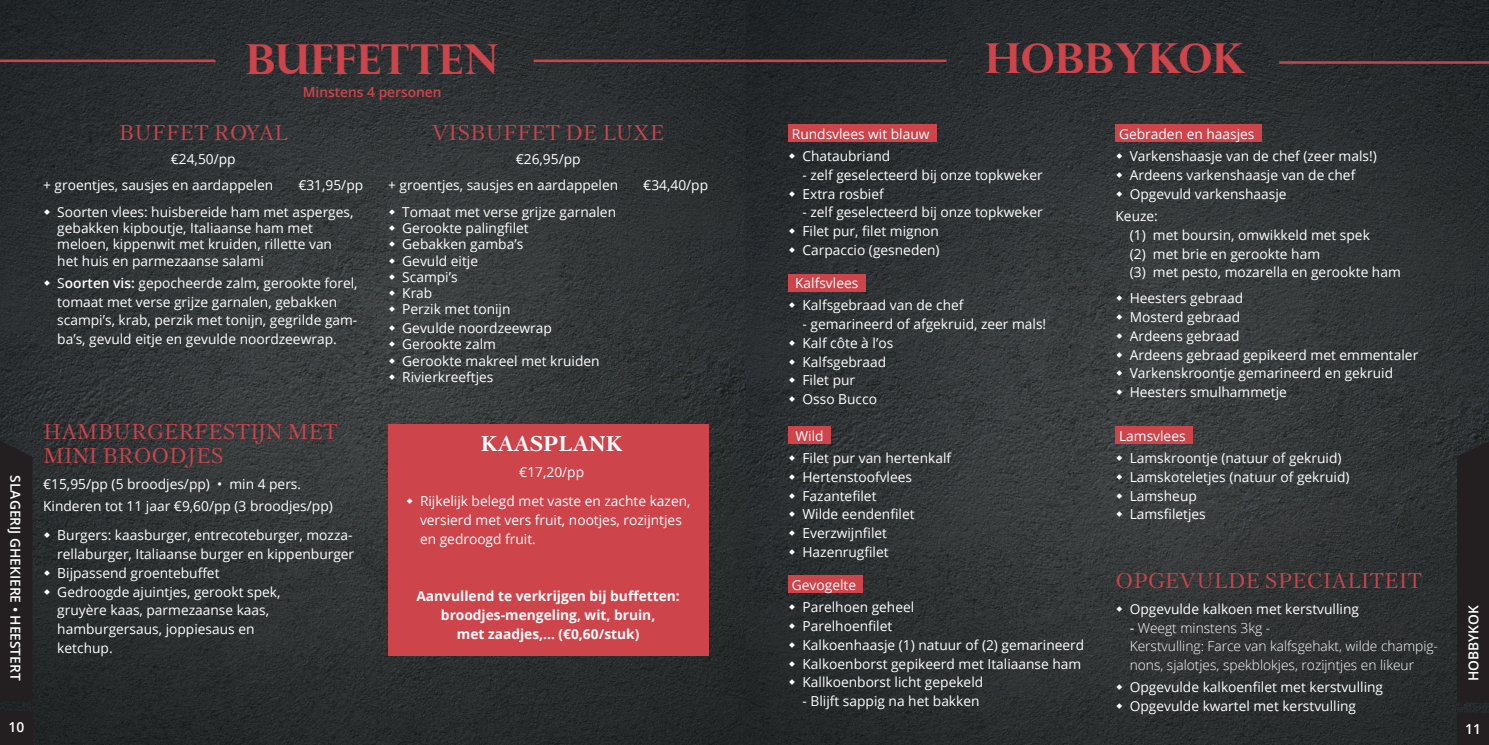
<style>
.page{position:relative;width:1489px;height:745px;background:#fff}
.page>*{position:absolute;margin:0;border:0;box-sizing:border-box;transform-origin:0 0}
.t1{font:700 41.25px "Perpetua Titling";color:#cd444b}
.t2{font:21.25px/23.8px "Petersburg";letter-spacing:.01em;color:#cd444b}
.t3{font:700 21.25px "Petersburg";letter-spacing:.01em;color:#fff}
.t4{font:13.75px/18.8px "Open Sans";color:#fff}
.t5{font:300 13.75px/18.8px "Open Sans";color:#fff}
.t6{font:700 13.75px/18.8px "Open Sans";color:#fff;text-align:center}
.t7{font:600 13.75px "Open Sans";color:#fff}
.t8{font:600 13.75px "Open Sans";color:#cd444b}
.s1{font-weight:600}
.s2{font-weight:400}
</style>
<div class="page">
<img style="left:745px;top:0;width:743px;height:744px">
<img style="left:0;top:0;width:745px;height:744px">
<div style="left:388px;top:423px;width:320px;height:232px;background:#cd444b"></div>
<svg style="left:1456px;top:441px;width:32px;height:261px;background:#232021"></svg>
<div style="left:1456px;top:712px;width:32px;height:32px;background:#231f20"></div>
<hr style="left:1278px;top:61px;width:210px;height:3px;background:#cd444b">
<div style="left:0;top:710px;width:32px;height:34px;background:#231f20"></div>
<div style="left:0;top:440px;width:32px;height:260px;background:#231f20"></div>
<hr style="left:0;top:60px;width:215px;height:2px;background:#cd444b">
<div style="left:788px;top:125px;width:148px;height:17px;background:#cd444b"></div>
<div style="left:788px;top:274px;width:77px;height:17px;background:#cd444b"></div>
<div style="left:788px;top:426px;width:42px;height:17px;background:#cd444b"></div>
<div style="left:788px;top:575px;width:75px;height:17px;background:#cd444b"></div>
<div style="left:1115px;top:125px;width:146px;height:17px;background:#cd444b"></div>
<div style="left:1115px;top:426px;width:77px;height:17px;background:#cd444b"></div>
<hr style="left:533px;top:60px;width:413px;height:2px;background:#cd444b">
<svg style="left:44px;top:209px;width:6px;height:5px"></svg>
<svg style="left:44px;top:280px;width:6px;height:5px"></svg>
<svg style="left:44px;top:532px;width:6px;height:6px"></svg>
<svg style="left:44px;top:569px;width:6px;height:6px"></svg>
<svg style="left:44px;top:588px;width:6px;height:6px"></svg>
<svg style="left:389px;top:209px;width:6px;height:5px"></svg>
<svg style="left:389px;top:225px;width:6px;height:6px"></svg>
<svg style="left:389px;top:241px;width:6px;height:6px"></svg>
<svg style="left:389px;top:257px;width:6px;height:6px"></svg>
<svg style="left:389px;top:274px;width:6px;height:5px"></svg>
<svg style="left:389px;top:290px;width:6px;height:6px"></svg>
<svg style="left:389px;top:306px;width:6px;height:6px"></svg>
<svg style="left:389px;top:325px;width:6px;height:6px"></svg>
<svg style="left:389px;top:341px;width:6px;height:6px"></svg>
<svg style="left:389px;top:357px;width:6px;height:6px"></svg>
<svg style="left:389px;top:374px;width:6px;height:5px"></svg>
<svg style="left:789px;top:153px;width:6px;height:6px"></svg>
<svg style="left:789px;top:191px;width:6px;height:5px"></svg>
<svg style="left:789px;top:228px;width:6px;height:6px"></svg>
<svg style="left:789px;top:247px;width:6px;height:6px"></svg>
<svg style="left:789px;top:302px;width:6px;height:6px"></svg>
<svg style="left:789px;top:340px;width:6px;height:5px"></svg>
<svg style="left:789px;top:358px;width:6px;height:6px"></svg>
<svg style="left:789px;top:377px;width:6px;height:6px"></svg>
<svg style="left:789px;top:396px;width:6px;height:6px"></svg>
<svg style="left:789px;top:455px;width:6px;height:5px"></svg>
<svg style="left:789px;top:473px;width:6px;height:6px"></svg>
<svg style="left:789px;top:492px;width:6px;height:6px"></svg>
<svg style="left:789px;top:511px;width:6px;height:6px"></svg>
<svg style="left:789px;top:530px;width:6px;height:5px"></svg>
<svg style="left:789px;top:548px;width:6px;height:6px"></svg>
<svg style="left:789px;top:604px;width:6px;height:5px"></svg>
<svg style="left:789px;top:622px;width:6px;height:6px"></svg>
<svg style="left:789px;top:641px;width:6px;height:6px"></svg>
<svg style="left:789px;top:660px;width:6px;height:6px"></svg>
<svg style="left:789px;top:679px;width:6px;height:5px"></svg>
<svg style="left:1116px;top:153px;width:6px;height:6px"></svg>
<svg style="left:1116px;top:172px;width:6px;height:6px"></svg>
<svg style="left:1116px;top:191px;width:6px;height:5px"></svg>
<svg style="left:1116px;top:295px;width:6px;height:6px"></svg>
<svg style="left:1116px;top:314px;width:6px;height:5px"></svg>
<svg style="left:1116px;top:332px;width:6px;height:6px"></svg>
<svg style="left:1116px;top:351px;width:6px;height:6px"></svg>
<svg style="left:1116px;top:370px;width:6px;height:6px"></svg>
<svg style="left:1116px;top:389px;width:6px;height:5px"></svg>
<svg style="left:1116px;top:455px;width:6px;height:5px"></svg>
<svg style="left:1116px;top:473px;width:6px;height:6px"></svg>
<svg style="left:1116px;top:492px;width:6px;height:6px"></svg>
<svg style="left:1116px;top:511px;width:6px;height:6px"></svg>
<svg style="left:1116px;top:605px;width:6px;height:6px"></svg>
<svg style="left:1116px;top:684px;width:6px;height:5px"></svg>
<svg style="left:1116px;top:702px;width:6px;height:6px"></svg>
<p class="t7" style="left:25px;top:475px;width:206px;rotate:90deg">SLAGERIJ GHEKIERE • HEESTERT</p>
<p class="t7" style="left:9px;top:717px;width:17px">10</p>
<h1 class="t1" style="left:246px;top:33px;width:254px">BUFFETTEN</h1>
<p class="t8" style="left:303px;top:83px;width:140px">Minstens 4 personen</p>
<h2 class="t2" style="left:119px;top:120px;width:170px">BUFFET ROYAL</h2>
<p class="t4" style="left:43px;top:146px;width:232px;line-height:25.9px;text-indent:128px">€24,50/pp<br>+ groentjes, sausjes en aardappelen</p>
<p class="t4" style="left:57px;top:171px;width:307px;line-height:26.9px;text-indent:241px">€31,95/pp<br>Soorten vlees: huisbereide ham met asperges,</p>
<p class="t4" style="left:57px;top:219px;width:276px;line-height:16.2px">gebakken kipboutje, Italiaanse ham met meloen, kippenwit met kruiden, rillette van het huis en parmezaanse salami</p>
<p class="t4" style="left:57px;top:273px;width:302px">S<span class="s1">oorten vis:</span> gepocheerde zalm, gerookte forel, tomaat met verse grijze garnalen, gebakken scampi’s, krab, perzik met tonijn, gegrilde gam&shy;ba’s, gevuld eitje en gevulde noordzeewrap.</p>
<h2 class="t2" style="left:43px;top:419px;width:296px">HAMBURGERFESTIJN MET<br>MINI BROODJES</h2>
<p class="t4" style="left:43px;top:472px;width:291px;line-height:22.2px">€15,95/pp (5 broodjes/pp) • min 4 pers.<br>Kinderen tot 11 jaar €9,60/pp (3 broodjes/pp)</p>
<p class="t4" style="left:57px;top:525px;width:298px">Burgers: kaasburger, entrecoteburger, mozza&shy;rellaburger, Italiaanse burger en kippenburger Bijpassend groentebuffet<br>Gedroogde ajuintjes, gerookt spek,<br>gruyère kaas, parmezaanse kaas, hamburgersaus, joppiesaus en<br>ketchup.</p>
<h2 class="t2" style="left:432px;top:120px;width:233px">VISBUFFET DE LUXE</h2>
<p class="t4" style="left:388px;top:146px;width:232px;line-height:25.9px;text-indent:128px">€26,95/pp<br>+ groentjes, sausjes en aardappelen</p>
<p class="t4" style="left:643px;top:175px;width:66px">€34,40/pp</p>
<p class="t4" style="left:402px;top:203px;width:215px;line-height:16.2px">Tomaat met verse grijze garnalen<br>Gerookte palingfilet<br>Gebakken gamba’s<br>Gevuld eitje<br>Scampi’s<br>Krab<br>Perzik met tonijn</p>
<p class="t4" style="left:402px;top:319px;width:199px;line-height:16.2px">Gevulde noordzeewrap<br>Gerookte zalm<br>Gerookte makreel met kruiden<br>Rivierkreeftjes</p>
<h2 class="t3" style="left:481px;top:429px;width:143px">KAASPLANK</h2>
<p class="t4" style="left:420px;top:456px;width:272px;line-height:29.4px;text-align:center">€17,20/pp<br>Rijkelijk belegd met vaste en zachte kazen,</p>
<p class="t4" style="left:420px;top:510px;width:263px">versierd met vers fruit, nootjes, rozijntjes en gedroogd fruit.</p>
<p class="t6" style="left:416px;top:586px;width:265px">Aanvullend te verkrijgen bij buffetten: broodjes-mengeling, wit, bruin,<br>met zaadjes,... (€0,60/stuk)</p>
<h1 class="t1" style="left:984px;top:33px;width:262px">HOBBYKOK</h1>
<p class="t4" style="left:802px;top:122px;width:128px;line-height:22.2px;text-indent:-11px">Rundsvlees wit blauw<br>Chataubriand</p>
<p class="t4" style="left:802px;top:165px;width:242px">- zelf geselecteerd bij onze topkweker<br>Extra rosbief</p>
<p class="t4" style="left:802px;top:202px;width:242px">- zelf geselecteerd bij onze topkweker<br>Filet pur, filet mignon<br>Carpaccio (gesneden)</p>
<p class="t4" style="left:802px;top:271px;width:162px;line-height:22.2px;text-indent:-7px">Kalfsvlees<br>Kalfsgebraad van de chef</p>
<p class="t4" style="left:802px;top:314px;width:245px">- gemarineerd of afgekruid, zeer mals!<br>Kalf côte à l’os<br>Kalfsgebraad<br>Filet pur<br>Osso Bucco</p>
<p class="t4" style="left:802px;top:424px;width:150px;line-height:22.2px;text-indent:-7px">Wild<br>Filet pur van hertenkalf</p>
<p class="t4" style="left:802px;top:466px;width:114px">Hertenstoofvlees<br>Fazantefilet<br>Wilde eendenfilet<br>Everzwijnfilet<br>Hazenrugfilet</p>
<p class="t4" style="left:802px;top:573px;width:113px;line-height:22.2px;text-indent:-11px">Gevogelte<br>Parelhoen geheel</p>
<p class="t4" style="left:802px;top:615px;width:283px">Parelhoenfilet<br>Kalkoenhaasje (1) natuur of (2) gemarineerd Kalkoenborst gepikeerd met Italiaanse ham Kallkoenborst licht gepekeld</p>
<p class="t4" style="left:802px;top:691px;width:179px">- Blijft sappig na het bakken</p>
<p class="t4" style="left:1129px;top:122px;width:248px;line-height:22.2px;text-indent:-11px">Gebraden en haasjes<br>Varkenshaasje van de chef (zeer mals!)</p>
<p class="t4" style="left:1129px;top:165px;width:227px">Ardeens varkenshaasje van de chef<br>Opgevuld varkenshaasje</p>
<p class="t4" style="left:1129px;top:206px;width:272px;text-indent:-14px">Keuze:<br>(1) met boursin, omwikkeld met spek<br>(2) met brie en gerookte ham<br>(3) met pesto, mozarella en gerookte ham</p>
<p class="t4" style="left:1129px;top:288px;width:290px">Heesters gebraad<br>Mosterd gebraad<br>Ardeens gebraad<br>Ardeens gebraad gepikeerd met emmentaler<br>Varkenskroontje gemarineerd en gekruid<br>Heesters smulhammetje</p>
<p class="t4" style="left:1129px;top:424px;width:213px;line-height:22.2px;text-indent:-11px">Lamsvlees<br>Lamskroontje (natuur of gekruid)</p>
<p class="t4" style="left:1129px;top:467px;width:221px">Lamskoteletjes (natuur of gekruid)<br>Lamsheup<br>Lamsfiletjes</p>
<h2 class="t2" style="left:1115px;top:568px;width:308px">OPGEVULDE SPECIALITEIT</h2>
<p class="t4" style="left:1129px;top:598px;width:231px">Opgevulde kalkoen met kerstvulling</p>
<p class="t5" style="left:1129px;top:617px;width:310px"><span class="s2">-</span> Weegt minstens 3kg -<br>Kerstvulling: Farce van kalfsgehakt, wilde champig&shy;nons, sjalotjes, spekblokjes, rozijntjes en likeur</p>
<p class="t4" style="left:1129px;top:677px;width:255px">Opgevulde kalkoenfilet met kerstvulling<br>Opgevulde kwartel met kerstvulling</p>
<p class="t7" style="left:1463px;top:680px;width:77px;rotate:-90deg">HOBBYKOK</p>
<p class="t7" style="left:1464px;top:719px;width:17px">11</p>
</div>
